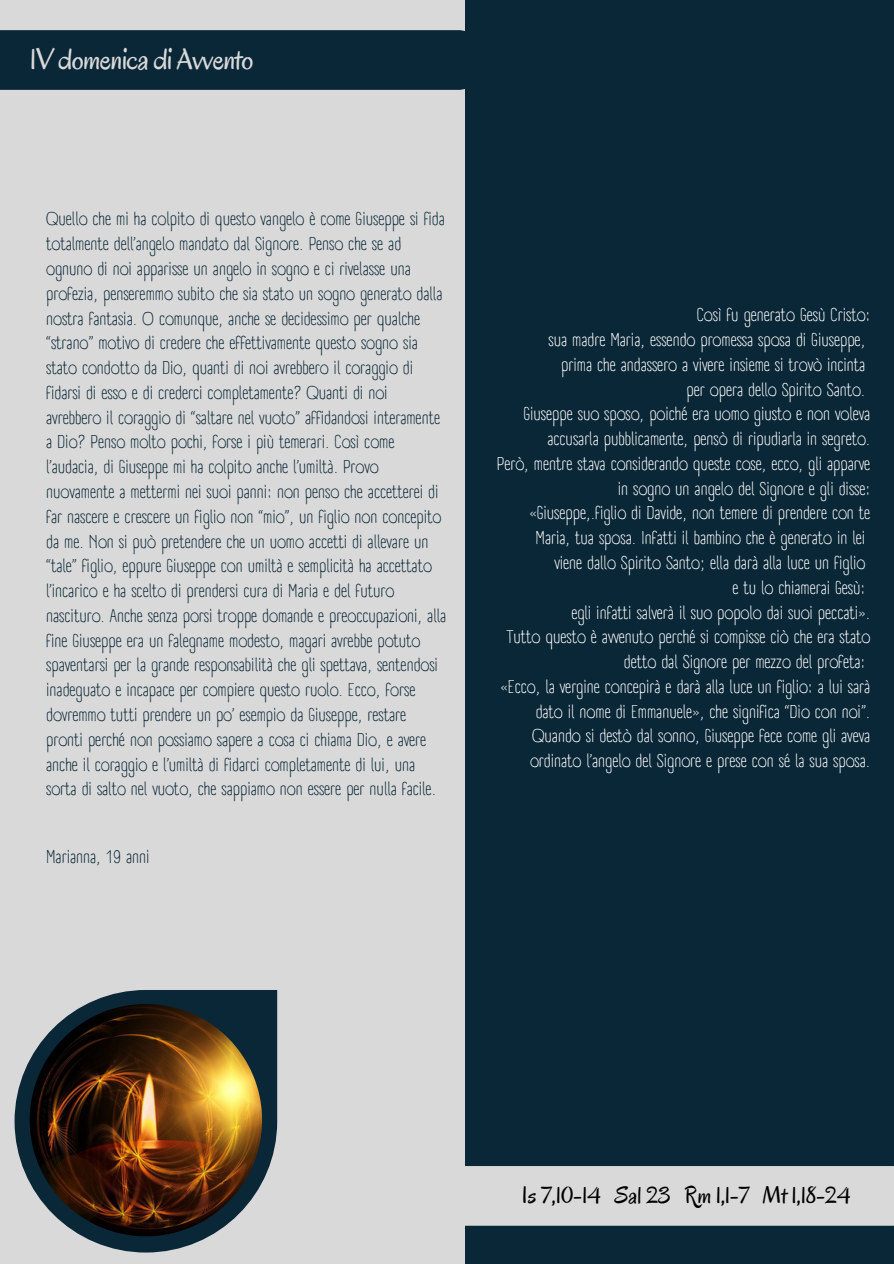
<style>
.page{position:relative;width:894px;height:1264px;background:#fff}
.page>*{position:absolute;margin:0;border:0;box-sizing:border-box;transform-origin:0 0}
.t1{font:30px "Oregano";letter-spacing:-.02em;color:#d9d9d9}
.t2{font:24px "Oregano";color:#000}
.t3{font:18px/24.8px "A Day Without Sun Text";color:#0a2737}
.t4{font:18px/24.8px "A Day Without Sun Text";color:#fff;text-align:right}
</style>
<div class="page">
<div style="left:464px;top:0;width:429px;height:1263px;background:#0a2737"></div>
<div style="left:0;top:0;width:464px;height:1263px;background:#d9d9d9"></div>
<div style="left:0;top:30px;width:465px;height:60px;background:#0a2737"></div>
<div style="left:464px;top:1165px;width:429px;height:60px;background:#d9d9d9"></div>
<svg style="left:15px;top:990px;width:262px;height:262px"></svg>
<img style="left:30px;top:1004px;width:232px;height:231px">
<h1 class="t1" style="left:30px;top:40px;width:225px">1V domenica di Avvento</h1>
<p class="t3" style="left:46px;top:207px;width:401px">Quello che mi ha colpito di questo vangelo è come Giuseppe si fida totalmente dell’angelo mandato dal Signore. Penso che se ad ognuno di noi apparisse un angelo in sogno e ci rivelasse una profezia, penseremmo subito che sia stato un sogno generato dalla nostra fantasia. O comunque, anche se decidessimo per qualche “strano” motivo di credere che effettivamente questo sogno sia stato condotto da Dio, quanti di noi avrebbero il coraggio di fidarsi di esso e di crederci completamente? Quanti di noi avrebbero il coraggio di “saltare nel vuoto” affidandosi interamente a Dio? Penso molto pochi, forse i più temerari. Così come l’audacia, di Giuseppe mi ha colpito anche l’umiltà. Provo nuovamente a mettermi nei suoi panni: non penso che accetterei di far nascere e crescere un figlio non “mio”, un figlio non concepito da me. Non si può pretendere che un uomo accetti di allevare un “tale” figlio, eppure Giuseppe con umiltà e semplicità ha accettato l’incarico e ha scelto di prendersi cura di Maria e del futuro nascituro. Anche senza porsi troppe domande e preoccupazioni, alla fine Giuseppe era un falegname modesto, magari avrebbe potuto spaventarsi per la grande responsabilità che gli spettava, sentendosi inadeguato e incapace per compiere questo ruolo. Ecco, forse dovremmo tutti prendere un po’ esempio da Giuseppe, restare pronti perché non possiamo sapere a cosa ci chiama Dio, e avere anche il coraggio e l’umiltà di fidarci completamente di lui, una sorta di salto nel vuoto, che sappiamo non essere per nulla facile.</p>
<p class="t3" style="left:46px;top:844px;width:105px">Marianna, 19 anni</p>
<p class="t4" style="left:497px;top:302px;width:375px">Così fu generato Gesù Cristo:<br>sua madre Maria, essendo promessa sposa di Giuseppe,<br>prima che andassero a vivere insieme si trovò incinta<br>per opera dello Spirito Santo.<br>Giuseppe suo sposo, poiché era uomo giusto e non voleva accusarla pubblicamente, pensò di ripudiarla in segreto.<br>Però, mentre stava considerando queste cose, ecco, gli apparve in sogno un angelo del Signore e gli disse:<br>«Giuseppe,.figlio di Davide, non temere di prendere con te Maria, tua sposa. Infatti il bambino che è generato in lei<br>viene dallo Spirito Santo; ella darà alla luce un figlio<br>e tu lo chiamerai Gesù:<br>egli infatti salverà il suo popolo dai suoi peccati».<br>Tutto questo è avvenuto perché si compisse ciò che era stato detto dal Signore per mezzo del profeta:<br>«Ecco, la vergine concepirà e darà alla luce un figlio: a lui sarà dato il nome di Emmanuele», che significa “Dio con noi”.<br>Quando si destò dal sonno, Giuseppe fece come gli aveva ordinato l’angelo del Signore e prese con sé la sua sposa.</p>
<h2 class="t2" style="left:521px;top:1179px;width:331px">Is 7,10-14 Sal 23 Rm 1,1-7 Mt 1,18-24</h2>
</div>
